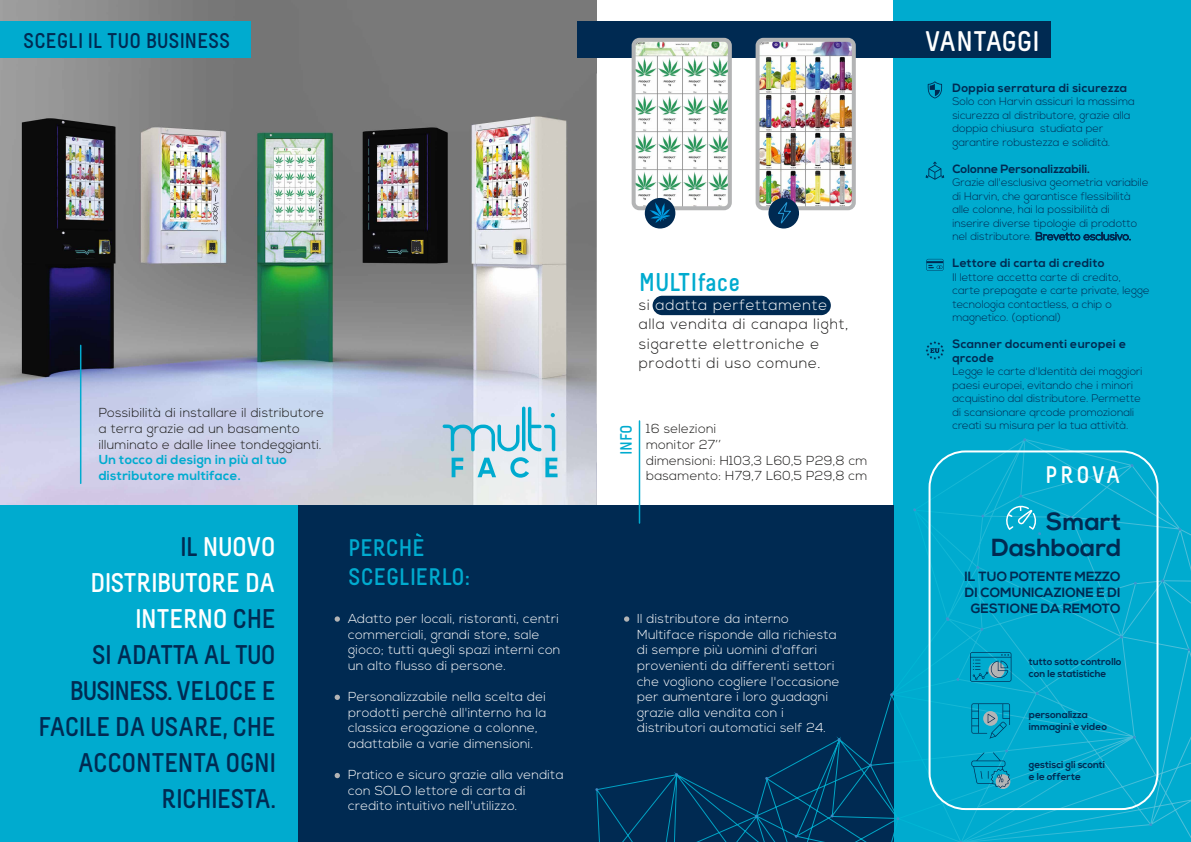
<style>
.page{position:relative;width:1191px;height:842px;background:#fff}
.page>*{position:absolute;margin:0;border:0;box-sizing:border-box;transform-origin:0 0}
.t1{font:700 28.4px "Melbourne";color:#fff}
.t2{font:700 27px/36px "Melbourne";letter-spacing:-.02em;color:#002a52;text-align:right}
.t3{font:700 25.7px "Melbourne";color:#00abcf}
.t4{font:700 24.6px/25.6px "Nexa";color:#002a52;text-align:right}
.t5{font:700 24px "Melbourne";letter-spacing:.09em;color:#fff}
.t6{font:700 23.9px/28.7px "Melbourne";color:#00abcf}
.t7{font:700 21.3px "Melbourne";color:#002a52}
.t8{font:700 16.4px "Melbourne";color:#00abcf}
.t9{font:300 15px/19.1px "Nexa";letter-spacing:.05em;color:#181716}
.t10{font:700 13.3px/16px "Nexa";color:#002a52;text-align:center}
.t11{font:300 13px/15.6px "Nexa";letter-spacing:.02em;color:#fff}
.t12{font:300 13px/15.6px "Nexa";letter-spacing:.02em;color:#181716}
.t13{font:700 13px/15.6px "Nexa";letter-spacing:.02em;color:#00abcf}
.t14{font:700 12px/13.5px "Nexa";letter-spacing:.03em;color:#002a52}
.t15{font:700 12px "Nexa";color:#002a52}
.t16{font:300 11px/13.5px "Nexa";color:#002a52}
.t17{font:700 10px/12px "Nexa";color:#002a52}
.s1{color:#fff}
</style>
<div class="page">
<img style="left:0;top:0;width:597px;height:506px">
<div style="left:893px;top:0;width:298px;height:842px;background:#00abcf"></div>
<div style="left:298px;top:506px;width:595px;height:336px;background:#002a52"></div>
<svg style="left:454px;top:438px;width:737px;height:404px"></svg>
<div style="left:652px;top:296px;width:179px;height:19px;background:#002a52;border-radius:10px"></div>
<div style="left:577px;top:22px;width:474px;height:36px;background:#002a52"></div>
<div style="left:0;top:22px;width:250px;height:36px;background:#00abcf"></div>
<svg style="left:927px;top:81px;width:15px;height:17px"></svg>
<div style="left:0;top:506px;width:298px;height:336px;background:#00abcf"></div>
<svg style="left:926px;top:259px;width:17px;height:12px"></svg>
<svg style="left:925px;top:341px;width:19px;height:19px"></svg>
<svg style="left:335px;top:616px;width:5px;height:6px"></svg>
<svg style="left:335px;top:695px;width:5px;height:5px"></svg>
<svg style="left:335px;top:773px;width:5px;height:5px"></svg>
<svg style="left:624px;top:616px;width:5px;height:6px"></svg>
<svg style="left:442px;top:424px;width:77px;height:27px;background:#9acfe0"></svg>
<hr style="left:522px;top:407px;width:3px;height:44px;background:#00abcf;border-radius:2px">
<svg style="left:528px;top:407px;width:27px;height:44px"></svg>
<svg style="left:451px;top:458px;width:12px;height:19px"></svg>
<svg style="left:477px;top:458px;width:19px;height:19px"></svg>
<svg style="left:510px;top:457px;width:19px;height:21px"></svg>
<svg style="left:545px;top:458px;width:12px;height:19px"></svg>
<hr style="left:639px;top:421px;width:1px;height:102px;background:#01abcf">
<hr style="left:80px;top:345px;width:1px;height:138px;background:#01abcf">
<img style="left:636px;top:43px;width:91px;height:162px">
<img style="left:760px;top:43px;width:90px;height:162px">
<div style="left:631px;top:38px;width:101px;height:172px;border:4px solid #b3b4b5;border-radius:6px"></div>
<div style="left:645px;top:198px;width:30px;height:30px;background:#002a52;border-radius:50%"></div>
<svg style="left:649px;top:203px;width:21px;height:20px"></svg>
<div style="left:755px;top:38px;width:100px;height:172px;border:4px solid #b3b4b5;border-radius:6px"></div>
<div style="left:768px;top:198px;width:31px;height:30px;background:#002a52;border-radius:50%"></div>
<svg style="left:778px;top:202px;width:13px;height:22px"></svg>
<svg style="left:1005px;top:506px;width:32px;height:24px"></svg>
<svg style="left:971px;top:752px;width:39px;height:36px"></svg>
<svg style="left:971px;top:703px;width:39px;height:36px"></svg>
<div style="left:928px;top:450px;width:230px;height:360px;border:2px solid #fff;border-radius:36px"></div>
<svg style="left:970px;top:652px;width:41px;height:30px"></svg>
<svg style="left:1036px;top:232px;width:94px;height:8px"></svg>
<svg style="left:416px;top:533px;width:5px;height:4px"></svg>
<svg style="left:925px;top:162px;width:19px;height:18px"></svg>
<h3 class="t7" style="left:23px;top:29px;width:208px">SCEGLI IL TUO BUSINESS</h3>
<p class="t12" style="left:99px;top:406px;width:227px">Possibilità di installare il distributore a terra grazie ad un basamento illuminato e dalle linee tondeggianti.</p>
<p class="t13" style="left:99px;top:452px;width:190px">Un tocco di design in più al tuo distributore multiface.</p>
<h2 class="t2" style="left:38px;top:529px;width:239px">IL <span class="s1">NUOVO<br>DISTRIBUTORE DA<br>INTERNO</span> CHE<br>SI ADATTA AL TUO<br>BUSINESS. VELOCE E<br>FACILE DA USARE, CHE<br>ACCONTENTA OGNI<br>RICHIESTA.</h2>
<h3 class="t6" style="left:348px;top:534px;width:123px">PERCHE<br>SCEGLIERLO:</h3>
<p class="t11" style="left:348px;top:611px;width:214px">Adatto per locali, ristoranti, centri commerciali, grandi store, sale gioco; tutti quegli spazi interni con un alto flusso di persone.</p>
<p class="t11" style="left:348px;top:689px;width:199px">Personalizzabile nella scelta dei prodotti perchè all'interno ha la classica erogazione a colonne, adattabile a varie dimensioni.</p>
<p class="t11" style="left:348px;top:767px;width:217px">Pratico e sicuro grazie alla vendita con SOLO lettore di carta di credito intuitivo nell'utilizzo.</p>
<h3 class="t3" style="left:639px;top:269px;width:103px">MULTIface</h3>
<p class="t9" style="left:639px;top:296px;width:211px">si <span class="s1">adatta perfettamente </span>alla vendita di canapa light, sigarette elettroniche e prodotti di uso comune.</p>
<p class="t8" style="left:617px;top:455px;width:32px;rotate:-90deg">INFO</p>
<p class="t12" style="left:646px;top:422px;width:223px">16 selezioni<br>monitor 27’’<br>dimensioni: H103,3 L60,5 P29,8 cm basamento: H79,7 L60,5 P29,8 cm</p>
<p class="t11" style="left:637px;top:611px;width:204px">Il distributore da interno<br>Multiface risponde alla richiesta di sempre più uomini d'affari provenienti da differenti settori che vogliono cogliere l'occasione per aumentare i loro guadagni grazie alla vendita con i distributori automatici self 24.</p>
<h1 class="t1" style="left:924px;top:26px;width:116px">VANTAGGI</h1>
<p class="t14" style="left:952px;top:81px;width:176px">Doppia serratura di sicurezza</p>
<p class="t16" style="left:952px;top:95px;width:184px">Solo con Harvin assicuri la massima sicurezza al distributore, grazie alla doppia chiusura studiata per garantire robustezza e solidità.</p>
<p class="t15" style="left:952px;top:161px;width:139px">Colonne Personalizzabili.</p>
<p class="t16" style="left:952px;top:176px;width:198px">Grazie all'esclusiva geometria variabile di Harvin, che garantisce flessibilità alle colonne, hai la possibilità di inserire diverse tipologie di prodotto</p>
<p class="t14" style="left:952px;top:257px;width:154px">Lettore di carta di credito</p>
<p class="t16" style="left:952px;top:270px;width:199px">Il lettore accetta carte di credito, carte prepagate e carte private, legge tecnologia contactless, a chip o magnetico. (optional)</p>
<p class="t14" style="left:952px;top:338px;width:175px">Scanner documenti europei e qrcode</p>
<p class="t16" style="left:952px;top:365px;width:192px">Legge le carte d'Identità dei maggiori paesi europei, evitando che i minori acquistino dal distributore. Permette di scansionare qrcode promozionali creati su misura per la tua attività.</p>
<h3 class="t5" style="left:1045px;top:462px;width:77px">PROVA</h3>
<h3 class="t4" style="left:991px;top:510px;width:131px">Smart<br>Dashboard</h3>
<p class="t10" style="left:964px;top:569px;width:158px">IL TUO POTENTE MEZZO<br>DI COMUNICAZIONE E DI<br>GESTIONE DA REMOTO</p>
<p class="t17" style="left:1028px;top:656px;width:94px">tutto sotto controllo con le statistiche</p>
<p class="t17" style="left:1028px;top:709px;width:80px">personalizza immagini e video</p>
<p class="t17" style="left:1028px;top:759px;width:78px">gestisci gli sconti e le offerte</p>
</div>
